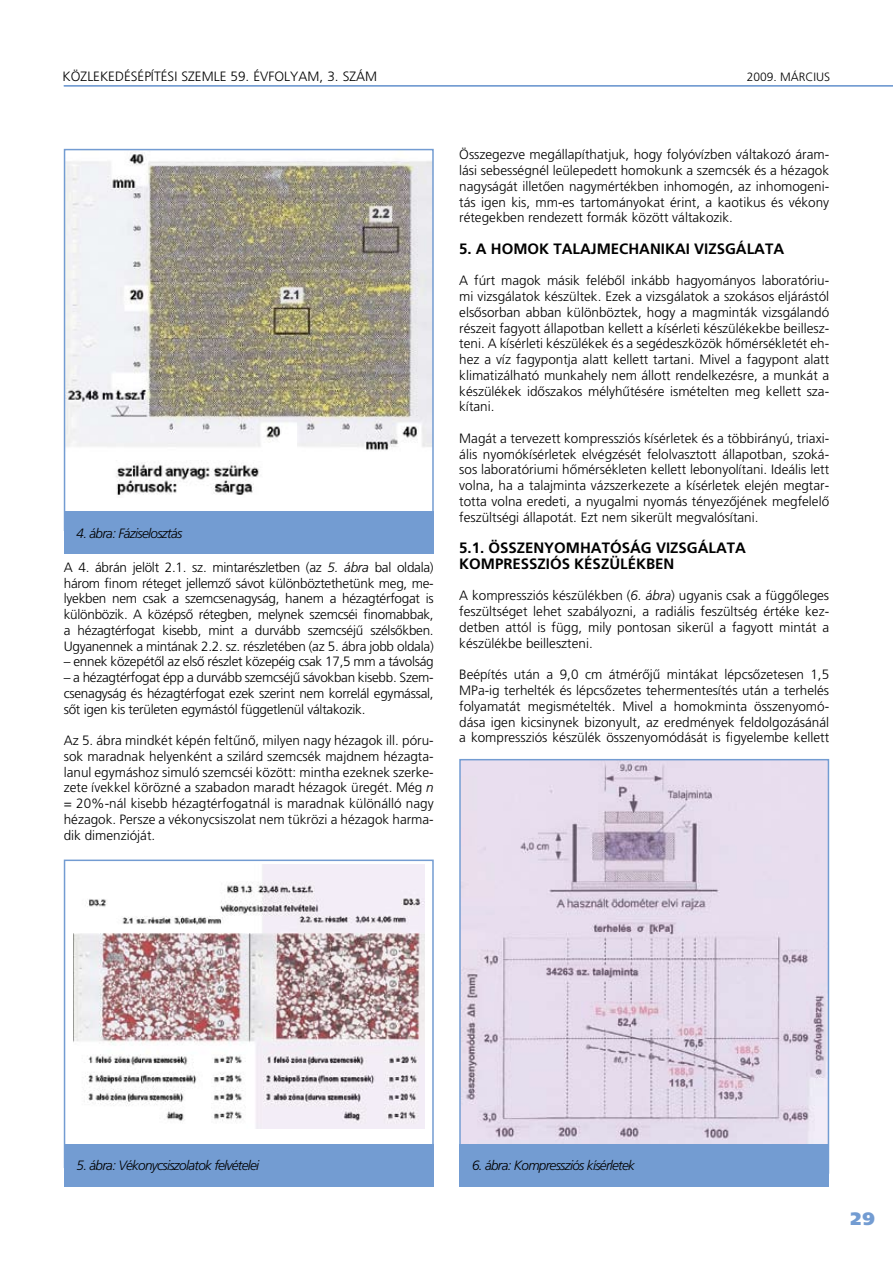
<style>
.page{position:relative;width:893px;height:1263px;background:#fff}
.page>*{position:absolute;margin:0;border:0;box-sizing:border-box;transform-origin:0 0}
.t1{font:900 18px "Frutiger H";color:#739cd2}
.t2{font:700 15px/15.8px "Frutiger H";color:#000}
.t3{font:300 13.5px/15.8px "Frutiger H";color:#000;text-align:justify}
.t4{font:italic 300 13.5px "Frutiger H";letter-spacing:-.05em;color:#000}
.t5{font:300 13.5px "Frutiger H";letter-spacing:-.02em;color:#000}
.t6{font:300 12px "Frutiger H";color:#000}
.s1{font-style:italic}
</style>
<div class="page">
<hr style="left:64px;top:85px;width:829px;height:2px;background:#739cd2">
<img style="left:67px;top:152px;width:364px;height:343px">
<div style="left:64px;top:149px;width:370px;height:382px;border:2px solid #739cd2"></div>
<div style="left:64px;top:511px;width:370px;height:43px;background:#739cd2"></div>
<img style="left:73px;top:865px;width:351px;height:263px">
<div style="left:64px;top:859px;width:370px;height:309px;border:2px solid #739cd2"></div>
<div style="left:64px;top:1144px;width:370px;height:42px;background:#739cd2"></div>
<img style="left:462px;top:762px;width:364px;height:381px">
<div style="left:459px;top:759px;width:370px;height:415px;border:2px solid #739cd2"></div>
<div style="left:459px;top:1144px;width:370px;height:42px;background:#739cd2"></div>
<p class="t3" style="left:63px;top:69px;width:200px">KÖZLEKEDÉSÉPÍTÉSI SZEMLE 59. évfolyam</p>
<p class="t3" style="left:319px;top:69px;width:33px">, 3. szám</p>
<p class="t6" style="left:747px;top:70px;width:85px">2009. MÁRCIUS</p>
<p class="t4" style="left:77px;top:525px;width:107px">4. ábra: Fáziselosztás</p>
<p class="t3" style="left:64px;top:559px;width:371px">A 4. ábrán jelölt 2.1. sz. mintarészletben (az <span class="s1">5. ábra</span> bal oldala) három finom réteget jel- lemzô sávot különböztethetünk meg, me&shy;lyekben nem csak a szemcsenagyság, hanem a hézagtérfogat is különbözik. A középsô rétegben, melynek szemcséi finomab-bak, a hézagtérfo-gat kisebb, mint a durvább szemcséjû szél-sôkben.<br>Ugyanennek a mintának 2.2. sz. részletében (az 5. ábra jobb oldala)</p>
<p class="t5" style="left:64px;top:654px;width:371px">– ennek közepé-tôl az elsô részlet közepéig csak 17,5 mm a távolság</p>
<p class="t3" style="left:64px;top:670px;width:371px">– a hézag-térfogat épp a dur-vább szemcséjû sávokban kisebb. Szem&shy;csenagyság és hézagtérfogat ezek szerint nem kor-relál egymással, sôt igen kis területen egymástól függetle-nül váltakozik.</p>
<p class="t3" style="left:64px;top:733px;width:371px">Az 5. ábra mindkét képén feltûnô, milyen nagy hézagok ill. póru&shy;sok maradnak helyen- ként a szi- lárd szemcsék majdnem hézagta&shy;lanul egymáshoz simuló szemcséi között: mintha ezeknek szerke&shy;zete ívek-kel körözné a szabadon maradt hézagok üregét. Még <span class="s1">n </span>= 20%-nál kisebb hézagtérfogatnál is maradnak különálló nagy hézagok. Persze a vékonycsiszolat nem tükrözi a hézagok harma&shy;dik dimenzióját.</p>
<p class="t3" style="left:459px;top:147px;width:371px">Összegezve megállapíthatjuk, hogy folyóvízben válta- kozó áram&shy;lási sebességnél le-ülepedett homokunk a szem-csék és a hézagok nagyságát illetôen nagymértékben inhomogén, az inhomogeni&shy;tás igen kis, mm-es tartományokat érint, a kaotikus és vékony rétegekben rendezett formák között váltakozik.</p>
<p class="t2" style="left:459px;top:241px;width:324px">5. A HOMOK TALAJMECHANIKAI VIZSGÁLATA</p>
<p class="t3" style="left:459px;top:273px;width:371px">A fúrt magok másik felébôl inkább hagyományos laboratóriu&shy;mi vizsgálatok készültek. Ezek a vizsgálatok a szokásos eljárástól elsôsorban abban különböztek, hogy a magminták vizsgálandó részeit fagyott állapotban kellett a kísérleti készülékekbe beillesz&shy;teni. A kísérleti készülékek és a segédeszközö-k hômérsékletét eh&shy;hez a víz fagypontja alatt kellett tartani. Mivel a fagypont alatt klimatizálható munkahely nem állott rendelkezésre, a munkát a készülékek idôszakos mélyhûtésére ismételten meg kellett sza&shy;kítani.</p>
<p class="t3" style="left:459px;top:430px;width:371px">Magát a tervezett kompressziós kísérletek és a többirányú, triaxi&shy;ális nyomókísérletek elvégzését felolvasztott állapotban, szoká&shy;sos laboratóriumi hômér-sékleten kellett lebonyolítani. Ideális lett volna, ha a talajminta vázszerkezete a kí-sérletek elején megtar&shy;totta volna eredeti, a nyugalmi nyomás tényezôjének megfelelô feszült-ségi állapotát. Ezt nem sikerült megvalósítani.</p>
<p class="t2" style="left:459px;top:540px;width:286px">5.1. ÖSSZENYOMHATÓSÁG VIZSGÁLATA<br>KOMPRESSZIÓS KÉSZÜLÉKBEN</p>
<p class="t3" style="left:459px;top:588px;width:371px">A kompressziós készülékben (<span class="s1">6. ábra</span>) ugyanis csak a függôleges feszültséget lehet szabályozni, a radiális feszültség értéke kez&shy;detben attól is függ, mily pontosan sike-rül a fagyott mintát a készülékbe beilleszteni.</p>
<p class="t3" style="left:459px;top:667px;width:371px">Beépítés után a 9,0 cm átmérôjû mintákat lép-csôzetesen 1,5<br>MPa-ig terhelték és lépcsôzetes tehermentesí-tés után a terhelés folyamatát megismételték. Mivel a ho-mokminta összenyomó&shy;dása igen kicsinynek bizonyult, az eredmények feldolgozá-sánál a kompressziós készülék össze-nyomódását is figyelembe kellett</p>
<p class="t4" style="left:77px;top:1158px;width:184px">5. ábra: Vékonycsiszolatok felvételei</p>
<p class="t4" style="left:472px;top:1158px;width:164px">6. ábra: Kompressziós kísérletek</p>
<h1 class="t1" style="left:850px;top:1208px;width:13px">29</h1>
</div>
